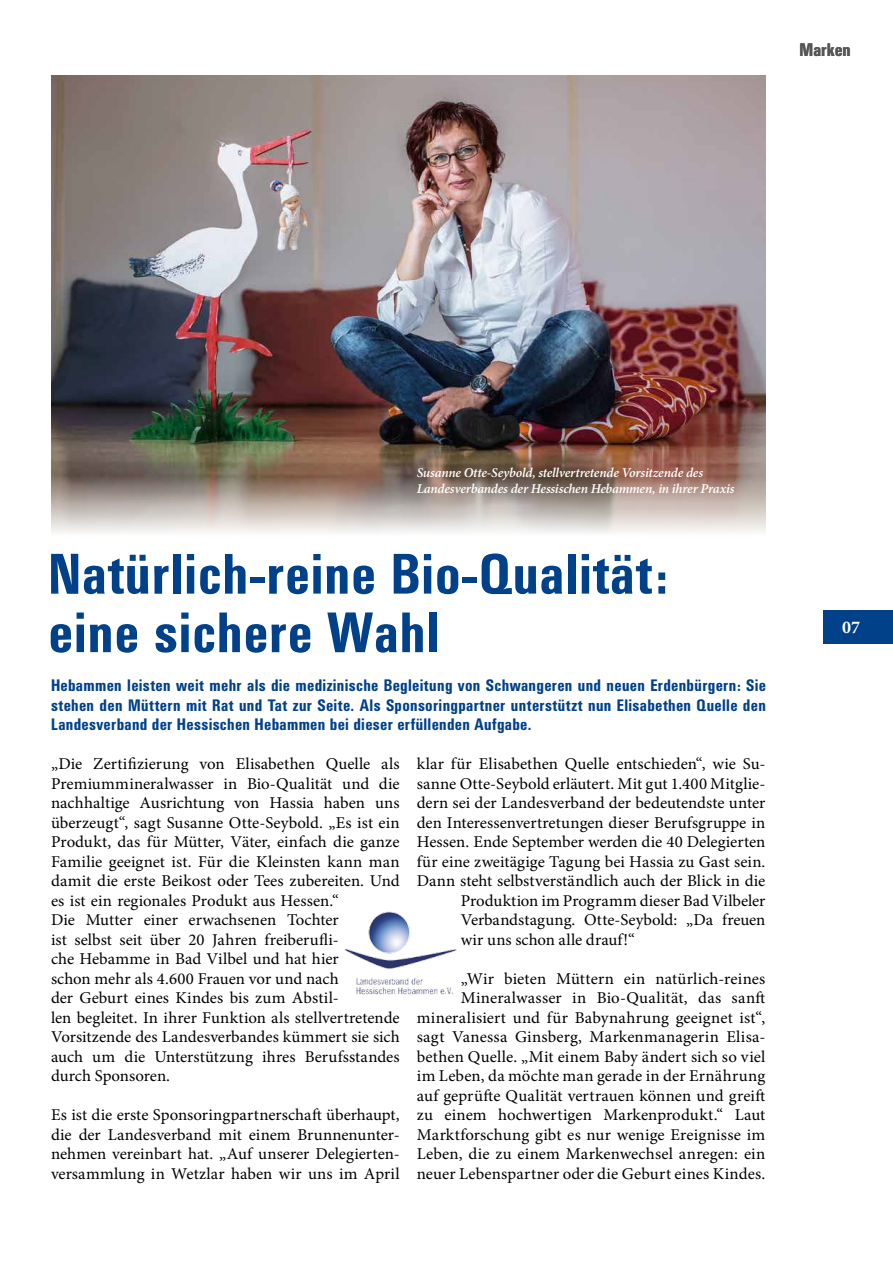
<style>
.page{position:relative;width:893px;height:1263px;background:#fff}
.page>*{position:absolute;margin:0;border:0;box-sizing:border-box;transform-origin:0 0}
.t1{font:700 56.55px/58.5px "Univers Condensed BQ";letter-spacing:.015em;color:#004189}
.t2{font:700 18px "Univers Condensed BQ";color:#565656}
.t3{font:700 18px "Minion Pro";color:#fff}
.t4{font:16.5px/19.5px "Minion Pro";letter-spacing:.005em;color:#000}
.t5{font:700 16.5px/19.5px "Univers Condensed BQ";letter-spacing:.02em;color:#004189;text-align:justify}
.t6{font:italic 600 13.5px/16.5px "Minion Pro";letter-spacing:-.01em;color:#fff}
</style>
<div class="page">
<img style="left:51px;top:75px;width:714px;height:458px">
<img style="left:344px;top:911px;width:113px;height:84px">
<div style="left:824px;top:610px;width:69px;height:34px;background:#004189"></div>
<p class="t2" style="left:799px;top:39px;width:53px">Marken</p>
<p class="t6" style="left:417px;top:464px;width:319px">Susanne Otte-Seybold, stellvertretende Vorsitzende des<br>Landesverbandes der Hessischen Hebammen, in ihrer Praxis</p>
<h1 class="t1" style="left:48px;top:546px;width:622px">Natürlich-reine Bio-Qualität: eine sichere Wahl</h1>
<p class="t5" style="left:51px;top:676px;width:716px">Hebammen leisten weit mehr als die medizinische Begleitung von Schwangeren und neuen Erdenbürgern: Sie stehen den Müttern mit Rat und Tat zur Seite. Als Sponsoringpartner unterstützt nun Elisabethen Quelle den Landesverband der Hessischen Hebammen bei dieser erfüllenden Aufgabe.</p>
<p class="t4" style="left:51px;top:754px;width:350px">„Die Zertifizierung von Elisabethen Quelle als Premiummineralwasser in Bio-Qualität und die nachhaltige Ausrichtung von Hassia haben uns überzeugt“, sagt Susanne Otte-Seybold. „Es ist ein Produkt, das für Mütter, Väter, einfach die ganze Familie geeignet ist. Für die Kleinsten kann man damit die erste Beikost oder Tees zubereiten. Und es ist ein regionales Produkt aus Hessen.“<br>Die Mutter einer erwachsenen Tochter<br>ist selbst seit über 20 Jahren freiberufli-<br>che Hebamme in Bad Vilbel und hat hier<br>schon mehr als 4.600 Frauen vor und nach<br>der Geburt eines Kindes bis zum Abstil-<br>len begleitet. In ihrer Funktion als stellvertretende Vorsitzende des Landesverbandes kümmert sie sich auch um die Unterstützung ihres Berufsstandes durch Sponsoren.</p>
<p class="t4" style="left:51px;top:1105px;width:350px;text-align:justify">Es ist die erste Sponsoringpartnerschaft überhaupt, die der Landesverband mit einem Brunnenunter&shy;nehmen vereinbart hat. „Auf unserer Delegierten&shy;versammlung in Wetzlar haben wir uns im April</p>
<p class="t4" style="left:417px;top:754px;width:350px">klar für Elisabethen Quelle entschieden“, wie Su-</p>
<p class="t4" style="left:417px;top:774px;width:350px">sanne Otte-Seybold erläutert. Mit gut 1.400 Mitglie-</p>
<p class="t4" style="left:417px;top:793px;width:350px">dern sei der Landesverband der bedeutendste unter</p>
<p class="t4" style="left:417px;top:813px;width:350px">den Interessenvertretungen dieser Berufsgruppe in</p>
<p class="t4" style="left:417px;top:832px;width:350px">Hessen. Ende September werden die 40 Delegierten</p>
<p class="t4" style="left:417px;top:852px;width:350px">für eine zweitägige Tagung bei Hassia zu Gast sein.</p>
<p class="t4" style="left:417px;top:871px;width:350px">Dann steht selbstverständlich auch der Blick in die</p>
<p class="t4" style="left:461px;top:891px;width:306px">Produktion im Programm dieser Bad Vilbeler</p>
<p class="t4" style="left:461px;top:910px;width:306px">Verbandstagung. Otte-Seybold: „Da freuen</p>
<p class="t4" style="left:461px;top:930px;width:176px">wir uns schon alle drauf!“</p>
<p class="t4" style="left:417px;top:969px;width:350px;text-align:right">„Wir bieten Müttern ein natürlich-reines Mineralwasser in Bio-Qualität, das sanft mineralisiert und für Babynahrung geeignet ist“, sagt Vanessa Ginsberg, Markenmanagerin Elisa&shy;bethen Quelle. „Mit einem Baby ändert sich so viel im Leben, da möchte man gerade in der Ernährung auf geprüfte Qualität vertrauen können und greift zu einem hochwertigen Markenprodukt.“ Laut Marktforschung gibt es nur wenige Ereignisse im Leben, die zu einem Markenwechsel anregen: ein neuer Lebenspartner oder die Geburt eines Kindes.</p>
<p class="t3" style="left:842px;top:615px;width:19px">07</p>
</div>
